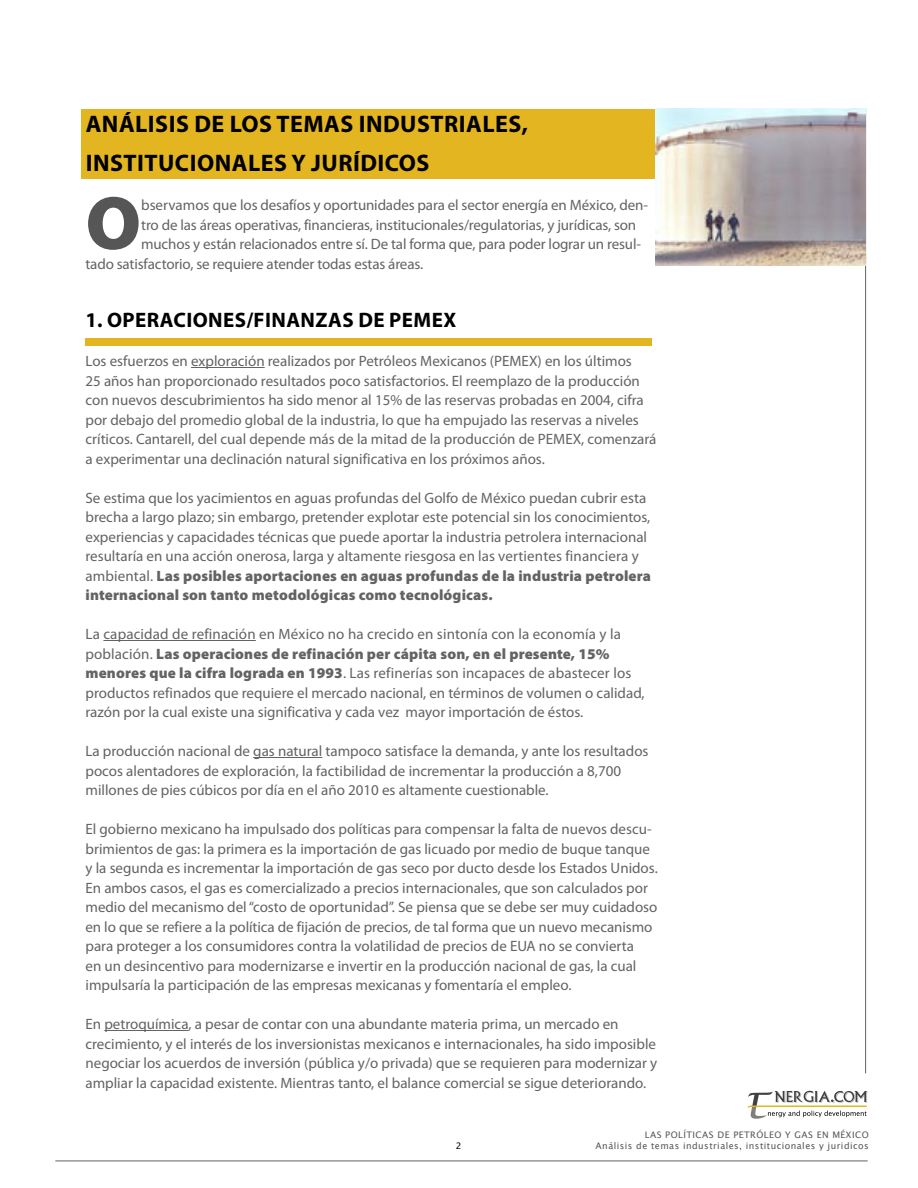
<style>
.page{position:relative;width:918px;height:1188px;background:#fff}
.page>*{position:absolute;margin:0;border:0;box-sizing:border-box;transform-origin:0 0}
.body_copy1stgraf{font:900 76.35px "Myriad Pro";color:#565656}
.body_head01{font:700 24px "Myriad Pro";letter-spacing:.02em;color:#000}
.document_head01{font:700 21px "Myriad Pro";letter-spacing:.02em;color:#000}
.body_copy{font:15px/19.5px "Myriad Pro";color:#636363}
.body_copy1stgraf-2{font:15px "Myriad Pro";letter-spacing:-.01em;color:#636363}
.body_copy-2{font:900 15px "Myriad Pro";letter-spacing:.01em;color:#636363}
.t1{font:9px/10.8px "Lucida Grande";letter-spacing:.05em;color:#565656;text-align:right}
.t2{font:9px "Lucida Grande";color:#000}
.s1{font-weight:900}
.s2{font-weight:400}
</style>
<div class="page">
<svg style="left:747px;top:1091px;width:121px;height:28px"></svg>
<hr style="left:55px;top:1161px;width:813px;height:1px;background:#636363">
<hr style="left:865px;top:108px;width:1px;height:965px;background:#636363">
<div style="left:81px;top:109px;width:576px;height:70px;background:#e3b520"></div>
<hr style="left:191px;top:367px;width:74px;height:1px;background:#636363">
<hr style="left:103px;top:640px;width:153px;height:1px;background:#636363">
<hr style="left:253px;top:757px;width:69px;height:1px;background:#636363">
<hr style="left:104px;top:1030px;width:85px;height:1px;background:#636363">
<div style="left:85px;top:339px;width:567px;height:7px;background:#e3b520"></div>
<img style="left:656px;top:108px;width:209px;height:158px">
<p class="body_head01" style="left:86px;top:110px;width:444px">ANÁLISIS DE LOS TEMAS INDUSTRIALES,</p>
<p class="body_head01" style="left:86px;top:149px;width:345px">INSTITUCIONALES Y JURÍDICOS</p>
<p class="body_copy1stgraf" style="left:86px;top:180px;width:57px">O</p>
<p class="body_copy1stgraf-2" style="left:141px;top:197px;width:508px">bservamos que los desafíos y oportunidades para el sector energía en México, den-</p>
<p class="body_copy1stgraf-2" style="left:141px;top:216px;width:497px">tro de las áreas operativas, financieras, institucionales/regulatorias, y jurídicas, son</p>
<p class="body_copy1stgraf-2" style="left:141px;top:236px;width:501px">muchos y están relacionados entre sí. De tal forma que, para poder lograr un resul-</p>
<p class="body_copy1stgraf-2" style="left:86px;top:255px;width:339px">tado satisfactorio, se requiere atender todas estas áreas.</p>
<p class="document_head01" style="left:86px;top:308px;width:372px">1. OPERACIONES/FINANZAS DE PEMEX</p>
<p class="body_copy" style="left:86px;top:352px;width:573px">Los esfuerzos en exploración realizados por Petróleos Mexicanos (PEMEX) en los últimos<br>25 años han proporcionado resultados poco satisfactorios. El reemplazo de la producción con nuevos descubrimientos ha sido menor al 15% de las reservas probadas en 2004, cifra por debajo del promedio global de la industria, lo que ha empujado las reservas a niveles críticos. Cantarell, del cual depende más de la mitad de la producción de PEMEX, comenzará a experimentar una declinación natural significativa en los próximos años.</p>
<p class="body_copy" style="left:86px;top:488px;width:567px">Se estima que los yacimientos en aguas profundas del Golfo de México puedan cubrir esta brecha a largo plazo; sin embargo, pretender explotar este potencial sin los conocimientos, experiencias y capacidades técnicas que puede aportar la industria petrolera internacional resultaría en una acción onerosa, larga y altamente riesgosa en las vertientes financiera y ambiental. <span class="s1">Las posibles aportaciones en aguas profundas de la industria petrolera internacional son tanto metodológicas como tecnológicas.</span></p>
<p class="body_copy" style="left:86px;top:625px;width:537px">La capacidad de refinación en México no ha crecido en sintonía con la economía y la</p>
<p class="body_copy-2" style="left:86px;top:645px;width:526px"><span class="s2">población.</span> Las operaciones de refinación per cápita son, en el presente, 15%</p>
<p class="body_copy" style="left:86px;top:664px;width:561px"><span class="s1">menores que la cifra lograda en 1993</span>. Las refinerías son incapaces de abastecer los productos refinados que requiere el mercado nacional, en términos de volumen o calidad, razón por la cual existe una significativa y cada vez mayor importación de éstos.</p>
<p class="body_copy" style="left:86px;top:742px;width:565px">La producción nacional de gas natural tampoco satisface la demanda, y ante los resultados pocos alentadores de exploración, la factibilidad de incrementar la producción a 8,700</p>
<p class="body_copy" style="left:86px;top:781px;width:465px">millones de pies cúbicos por día en el año 2010 es altamente cuestionable.</p>
<p class="body_copy" style="left:86px;top:820px;width:574px">El gobierno mexicano ha impulsado dos políticas para compensar la falta de nuevos descu&shy;brimientos de gas: la primera es la importación de gas licuado por medio de buque tanque y la segunda es incrementar la importación de gas seco por ducto desde los Estados Unidos.<br>En ambos casos, el gas es comercializado a precios internacionales, que son calculados por medio del mecanismo del “costo de oportunidad”. Se piensa que se debe ser muy cuidadoso en lo que se refiere a la política de fijación de precios, de tal forma que un nuevo mecanismo para proteger a los consumidores contra la volatilidad de precios de EUA no se convierta<br>en un desincentivo para modernizarse e invertir en la producción nacional de gas, la cual impulsaría la participación de las empresas mexicanas y fomentaría el empleo.</p>
<p class="body_copy" style="left:86px;top:1015px;width:573px">En petroquímica, a pesar de contar con una abundante materia prima, un mercado en crecimiento, y el interés de los inversionistas mexicanos e internacionales, ha sido imposible negociar los acuerdos de inversión (pública y/o privada) que se requieren para modernizar y ampliar la capacidad existente. Mientras tanto, el balance comercial se sigue deteriorando.</p>
<p class="t2" style="left:456px;top:1140px;width:7px">2</p>
<p class="t1" style="left:596px;top:1130px;width:275px">LAS POLÍTICAS DE PETRÓLEO Y GAS EN MÉXICO<br>Análisis de temas industriales, institucionales y juridicos</p>
</div>
